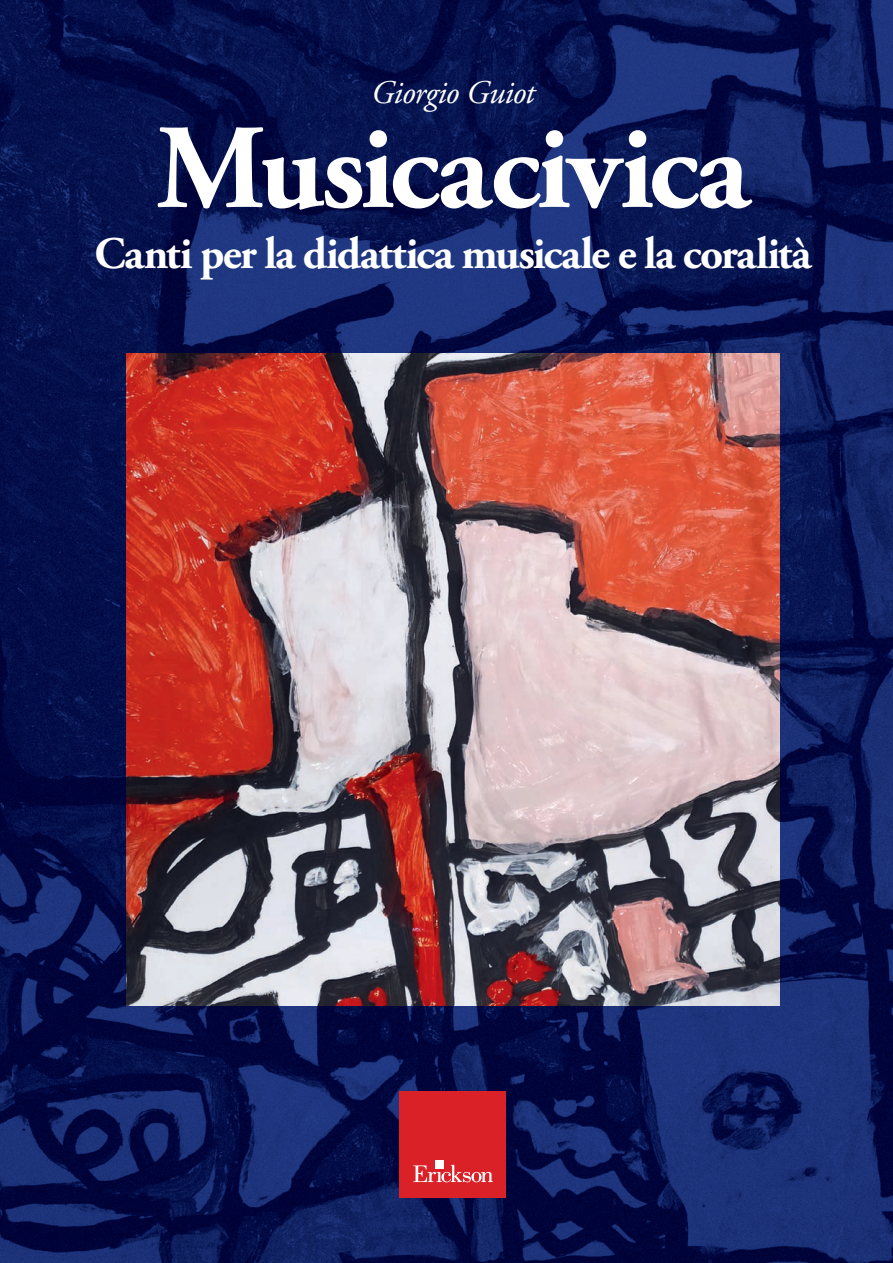
<style>
.page{position:relative;width:893px;height:1263px;background:#fff}
.page>*{position:absolute;margin:0;border:0;box-sizing:border-box;transform-origin:0 0}
.t1{font:700 120px "Adobe Garamond Pro";letter-spacing:-.03em;color:#fff}
.t2{font:700 45px "Adobe Garamond Pro";letter-spacing:-.03em;color:#fff}
.t3{font:italic 33px "Adobe Garamond Pro";letter-spacing:-.02em;color:#fff}
</style>
<div class="page">
<img style="left:0;top:0;width:893px;height:1263px">
<div style="left:400px;top:1091px;width:106px;height:106px;background:#da2128"></div>
<svg style="left:413px;top:1165px;width:80px;height:17px"></svg>
<div style="left:435px;top:1160px;width:9px;height:9px;background:#fff"></div>
<img style="left:127px;top:353px;width:652px;height:653px">
<p class="t3" style="left:371px;top:73px;width:165px">Giorgio Guiot</p>
<h1 class="t1" style="left:156px;top:99px;width:595px">Musicacivica</h1>
<p class="t2" style="left:94px;top:228px;width:718px">Canti per la didattica musicale e la coralità</p>
</div>
